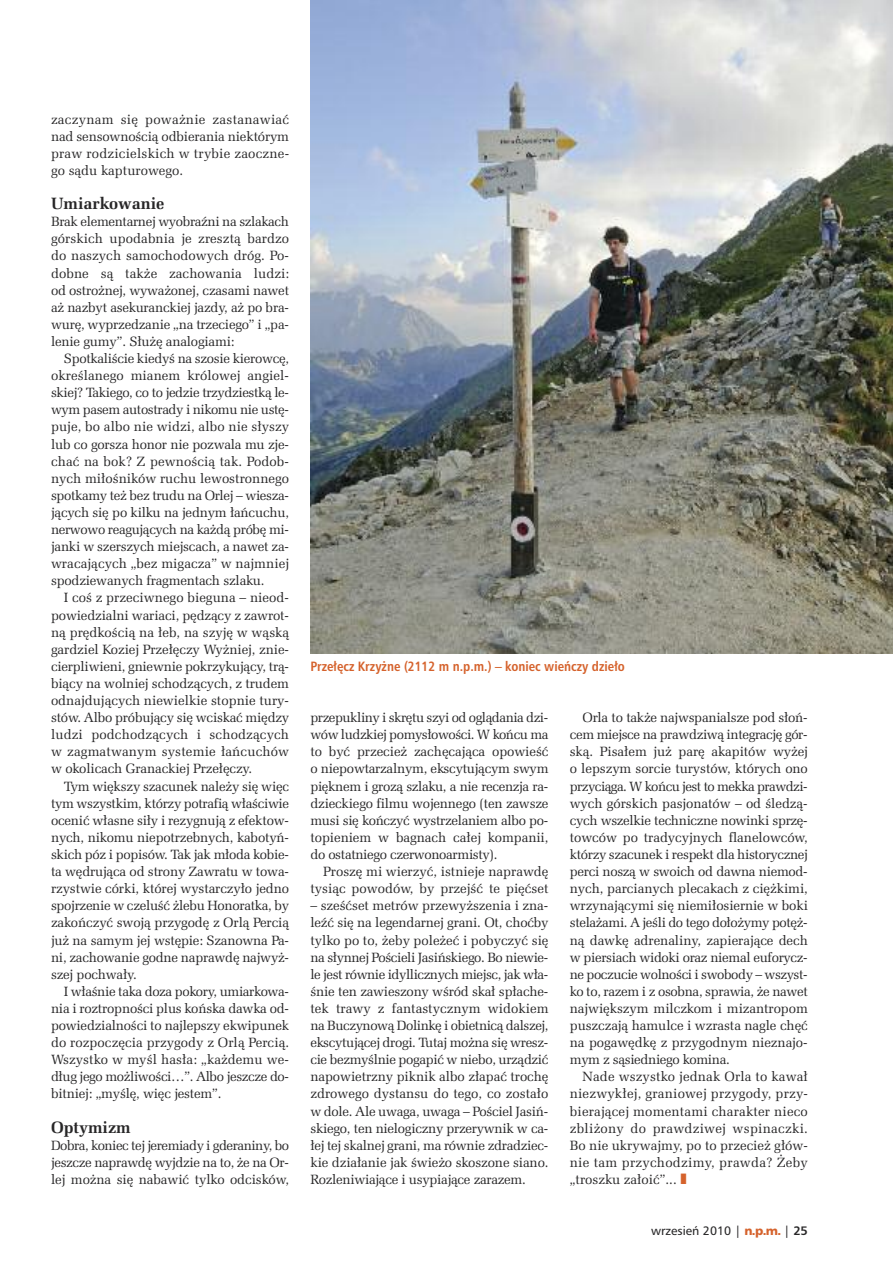
<style>
.page{position:relative;width:893px;height:1263px;background:#fff}
.page>*{position:absolute;margin:0;border:0;box-sizing:border-box;transform-origin:0 0}
.t1{font:700 16.5px "Zapf Ellipt EU";color:#272627}
.t2{font:13.5px/17.1px "Zapf Ellipt EU";letter-spacing:-.01em;color:#272627;text-align:justify}
.t3{font:700 13.5px "Humnst 777 Cn EU";color:#d5622c}
.t4{font:12.3px "Humnst 777 EU";color:#272627}
.s1{color:#d5622c}
.s2{font-family:"Humnst 777 Blk EU";color:#d5622c}
.s3{font-weight:700}
</style>
<div class="page">
<img style="left:310px;top:0;width:583px;height:654px">
<p class="t2" style="left:51px;top:111px;width:240px">zaczynam się poważnie zastanawiać nad sensownością odbierania niektórym praw rodzicielskich w trybie zaoczne&shy;go sądu kapturowego.</p>
<p class="t1" style="left:51px;top:193px;width:115px">Umiarkowanie</p>
<p class="t2" style="left:51px;top:213px;width:240px">Brak elementarnej wyobraźni na szlakach górskich upodabnia je zresztą bardzo do naszych samochodowych dróg. Po&shy;dobne są także zachowania ludzi: od ostrożnej, wyważonej, czasami nawet aż nazbyt asekuranckiej jazdy, aż po bra&shy;wurę, wyprzedzanie „na trzeciego” i „pa&shy;lenie gumy”. Służę analogiami:</p>
<p class="t2" style="left:51px;top:350px;width:240px;text-indent:13px">Spotkaliście kiedyś na szosie kierowcę, określanego mianem królowej angiel&shy;skiej? Takiego, co to jedzie trzydziestką le&shy;wym pasem autostrady i nikomu nie ustę&shy;puje, bo albo nie widzi, albo nie słyszy lub co gorsza honor nie pozwala mu zje&shy;chać na bok? Z pewnością tak. Podob&shy;nych miłośników ruchu lewostronnego spotkamy też bez trudu na Orlej – wiesza&shy;jących się po kilku na jednym łańcuchu, nerwowo reagujących na każdą próbę mi&shy;janki w szerszych miejscach, a nawet za&shy;wracających „bez migacza” w najmniej spodziewanych fragmentach szlaku.</p>
<p class="t2" style="left:51px;top:589px;width:240px;text-indent:13px">I coś z przeciwnego bieguna – nieod&shy;powiedzialni wariaci, pędzący z zawrot&shy;ną prędkością na łeb, na szyję w wąską gardziel Koziej Przełęczy Wyżniej, znie&shy;cierpliwieni, gniewnie pokrzykujący, trą&shy;biący na wolniej schodzących, z trudem odnajdujących niewielkie stopnie tury&shy;stów. Albo próbujący się wciskać między ludzi podchodzących i schodzących w zagmatwanym systemie łańcuchów w okolicach Granackiej Przełęczy.</p>
<p class="t2" style="left:51px;top:778px;width:240px;text-indent:13px">Tym większy szacunek należy się więc tym wszystkim, którzy potrafią właściwie ocenić własne siły i rezygnują z efektow&shy;nych, nikomu niepotrzebnych, kabotyń&shy;skich póz i popisów. Tak jak młoda kobie&shy;ta wędrująca od strony Zawratu w towa&shy;rzystwie córki, której wystarczyło jedno spojrzenie w czeluść żlebu Honoratka, by zakończyć swoją przygodę z Orlą Percią już na samym jej wstępie: Szanowna Pa&shy;ni, zachowanie godne naprawdę najwyż&shy;szej pochwały.</p>
<p class="t2" style="left:51px;top:983px;width:240px;text-indent:13px">I właśnie taka doza pokory, umiarkowa&shy;nia i roztropności plus końska dawka od&shy;powiedzialności to najlepszy ekwipunek do rozpoczęcia przygody z Orlą Percią.<br>Wszystko w myśl hasła: „każdemu we&shy;dług jego możliwości…”. Albo jeszcze do&shy;bitniej: „myślę, więc jestem”.</p>
<p class="t1" style="left:51px;top:1116px;width:81px">Optymizm</p>
<p class="t2" style="left:51px;top:1137px;width:240px">Dobra, koniec tej jeremiady i gderaniny, bo jeszcze naprawdę wyjdzie na to, że na Or&shy;lej można się nabawić tylko odcisków,</p>
<p class="t3" style="left:310px;top:658px;width:316px">Przełęcz Krzyżne (2112 m n.p.m.) – koniec wieńczy dzieło</p>
<p class="t2" style="left:310px;top:709px;width:240px">przepukliny i skrętu szyi od oglądania dzi&shy;wów ludzkiej pomysłowości. W końcu ma to być przecież zachęcająca opowieść o niepowtarzalnym, ekscytującym swym pięknem i grozą szlaku, a nie recenzja ra&shy;dzieckiego filmu wojennego (ten zawsze musi się kończyć wystrzelaniem albo po&shy;topieniem w bagnach całej kompanii, do ostatniego czerwonoarmisty).</p>
<p class="t2" style="left:310px;top:863px;width:240px;text-align:right">Proszę mi wierzyć, istnieje naprawdę tysiąc powodów, by przejść te pięćset</p>
<p class="t2" style="left:310px;top:897px;width:240px">– sześćset metrów przewyższenia i zna&shy;leźć się na legendarnej grani. Ot, choćby tylko po to, żeby poleżeć i pobyczyć się na słynnej Pościeli Jasińskiego. Bo niewie&shy;le jest równie idyllicznych miejsc, jak wła&shy;śnie ten zawieszony wśród skał spłache&shy;tek trawy z fantastycznym widokiem na Buczynową Dolinkę i obietnicą dalszej, ekscytującej drogi. Tutaj można się wresz&shy;cie bezmyślnie pogapić w niebo, urządzić napowietrzny piknik albo złapać trochę zdrowego dystansu do tego, co zostało w dole. Ale uwaga, uwaga – Pościel Jasiń&shy;skiego, ten nielogiczny przerywnik w ca&shy;łej tej skalnej grani, ma równie zdradziec&shy;kie działanie jak świeżo skoszone siano.<br>Rozleniwiające i usypiające zarazem.</p>
<p class="t2" style="left:570px;top:709px;width:240px;text-indent:13px">Orla to także najwspanialsze pod słoń&shy;cem miejsce na prawdziwą integrację gór&shy;ską. Pisałem już parę akapitów wyżej o lepszym sorcie turystów, których ono przyciąga. W końcu jest to mekka prawdzi&shy;wych górskich pasjonatów – od śledzą&shy;cych wszelkie techniczne nowinki sprzę&shy;towców po tradycyjnych flanelowców, którzy szacunek i respekt dla historycznej perci noszą w swoich od dawna niemod&shy;nych, parcianych plecakach z ciężkimi, wrzynającymi się niemiłosiernie w boki stelażami. A jeśli do tego dołożymy potęż&shy;ną dawkę adrenaliny, zapierające dech w piersiach widoki oraz niemal euforycz&shy;ne poczucie wolności i swobody – wszyst&shy;ko to, razem i z osobna, sprawia, że nawet największym milczkom i mizantropom puszczają hamulce i wzrasta nagle chęć na pogawędkę z przygodnym nieznajo&shy;mym z sąsiedniego komina.</p>
<p class="t2" style="left:570px;top:1068px;width:240px;text-indent:13px">Nade wszystko jednak Orla to kawał niezwykłej, graniowej przygody, przy&shy;bierającej momentami charakter nieco zbliżony do prawdziwej wspinaczki.<br>Bo nie ukrywajmy, po to przecież głów&shy;nie tam przychodzimy, prawda? Żeby „troszku załoić”... <span class="s1">❚</span></p>
<p class="t4" style="left:651px;top:1223px;width:158px">wrzesień 2010 | <span class="s2">n.p.m.</span> | <span class="s3">25</span></p>
</div>
